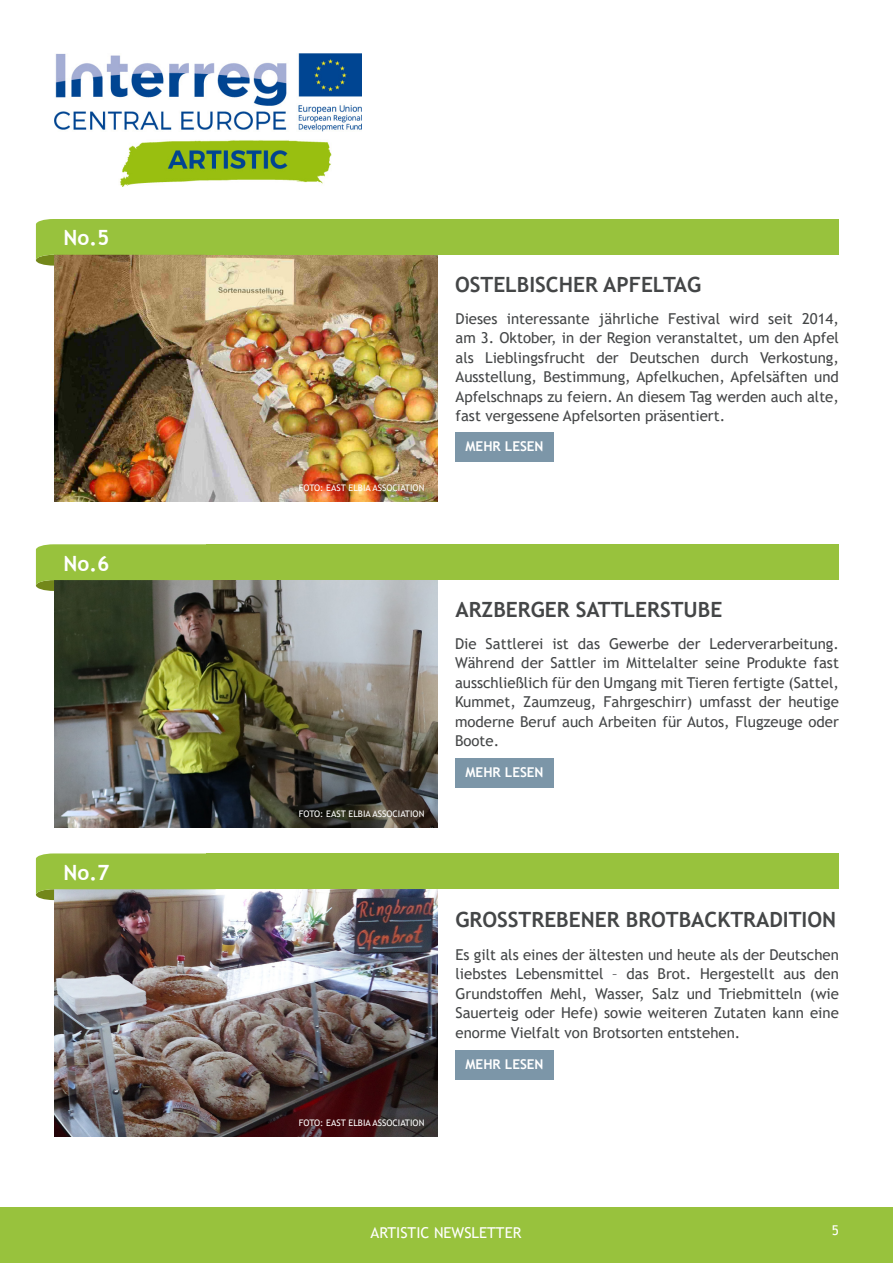
<style>
.page{position:relative;width:893px;height:1263px;background:#fff}
.page>*{position:absolute;margin:0;border:0;box-sizing:border-box;transform-origin:0 0}
.t1{font:700 21px "Trebuchet MS";color:#444647}
.t2{font:700 21px "Trebuchet MS";color:#fff}
.t3{font:15px/19.5px "Trebuchet MS";color:#444647;text-align:justify}
.t4{font:15px "Trebuchet MS";color:#fff}
.t5{font:700 13.5px "Trebuchet MS";color:#fff}
.t6{font:13.5px "Trebuchet MS";color:#fff}
.t7{font:9px "Trebuchet MS";color:#fff}
</style>
<div class="page">
<img style="left:54px;top:54px;width:307px;height:132px">
<div style="left:0;top:1208px;width:893px;height:55px;background:#98c23d"></div>
<img style="left:54px;top:889px;width:383px;height:248px">
<div style="left:455px;top:1050px;width:99px;height:29px;background:#7c96a8"></div>
<img style="left:54px;top:255px;width:383px;height:247px">
<div style="left:455px;top:432px;width:99px;height:29px;background:#7c96a8"></div>
<img style="left:54px;top:580px;width:383px;height:247px">
<div style="left:455px;top:758px;width:99px;height:30px;background:#7c96a8"></div>
<svg style="left:36px;top:853px;width:180px;height:47px;background:#9cbc56"></svg>
<div style="left:207px;top:853px;width:632px;height:36px;background:#98c23d"></div>
<svg style="left:36px;top:544px;width:180px;height:47px;background:#89ab41"></svg>
<div style="left:207px;top:544px;width:632px;height:36px;background:#98c23d"></div>
<svg style="left:36px;top:219px;width:180px;height:47px;background:#99b243"></svg>
<div style="left:207px;top:219px;width:632px;height:36px;background:#98c23d"></div>
<p class="t2" style="left:63px;top:225px;width:47px">No.5</p>
<p class="t2" style="left:63px;top:550px;width:47px">No.6</p>
<p class="t2" style="left:63px;top:859px;width:47px">No.7</p>
<p class="t1" style="left:455px;top:271px;width:248px">OSTELBISCHER APFELTAG</p>
<p class="t3" style="left:455px;top:308px;width:385px">Dieses interessante jährliche Festival wird seit 2014, am 3. Oktober, in der Region veranstaltet, um den Apfel als Lieblingsfrucht der Deutschen durch Verkostung, Ausstellung, Bestimmung, Apfelkuchen, Apfelsäften und Apfelschnaps zu feiern. An diesem Tag werden auch alte, fast vergessene Apfelsorten präsentiert.</p>
<p class="t7" style="left:299px;top:482px;width:127px">FOTO: EAST ELBIA ASSOCIATION</p>
<p class="t5" style="left:466px;top:438px;width:80px">MEHR LESEN</p>
<p class="t7" style="left:299px;top:808px;width:127px">FOTO: EAST ELBIA ASSOCIATION</p>
<p class="t1" style="left:455px;top:596px;width:268px">ARZBERGER SATTLERSTUBE</p>
<p class="t3" style="left:455px;top:634px;width:385px">Die Sattlerei ist das Gewerbe der Lederverarbeitung.<br>Während der Sattler im Mittelalter seine Produkte fast ausschließlich für den Umgang mit Tieren fertigte (Sattel, Kummet, Zaumzeug, Fahrgeschirr) umfasst der heutige moderne Beruf auch Arbeiten für Autos, Flugzeuge oder Boote.</p>
<p class="t5" style="left:466px;top:764px;width:80px">MEHR LESEN</p>
<p class="t7" style="left:299px;top:1117px;width:127px">FOTO: EAST ELBIA ASSOCIATION</p>
<p class="t1" style="left:455px;top:906px;width:382px">GROSSTREBENER BROTBACKTRADITION</p>
<p class="t3" style="left:455px;top:944px;width:385px">Es gilt als eines der ältesten und heute als der Deutschen liebstes Lebensmittel – das Brot. Hergestellt aus den Grundstoffen Mehl, Wasser, Salz und Triebmitteln (wie Sauerteig oder Hefe) sowie weiteren Zutaten kann eine enorme Vielfalt von Brotsorten entstehen.</p>
<p class="t5" style="left:466px;top:1056px;width:80px">MEHR LESEN</p>
<p class="t4" style="left:371px;top:1223px;width:152px">ARTISTIC NEWSLETTER</p>
<p class="t6" style="left:832px;top:1222px;width:9px">5</p>
</div>
